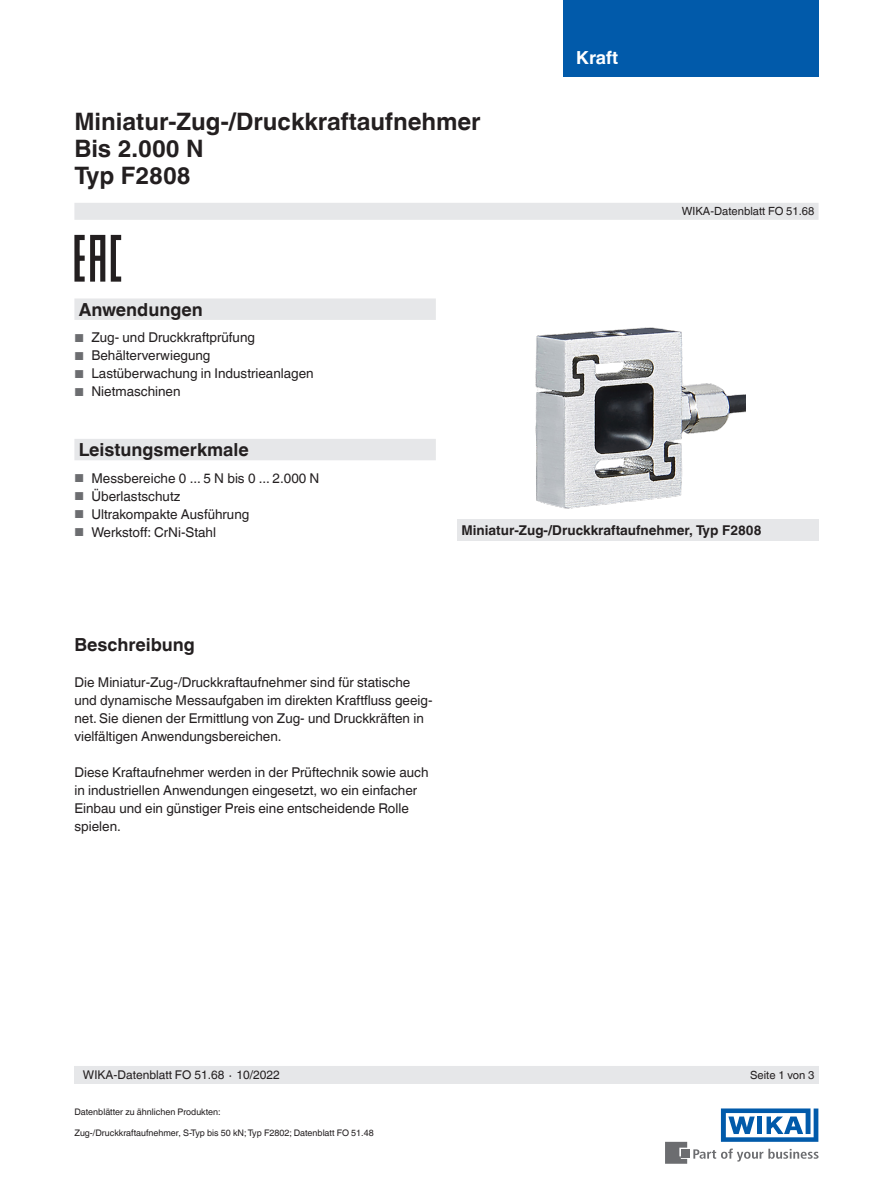
<style>
.page{position:relative;width:893px;height:1188px;background:#fff}
.page>*{position:absolute;margin:0;border:0;box-sizing:border-box;transform-origin:0 0}
.Headline{font:700 24px "Helvetica World";color:#231f20}
.Subheadline1{font:700 18px "Helvetica World";color:#231f20}
.t1{font:700 18px "Helvetica World";color:#fff}
.Running_text{font:13.5px/18px "Helvetica World";color:#231f20}
.Subheadline2{font:700 13.5px "Helvetica World";color:#231f20}
.t2{font:12px "Helvetica World";color:#231f20}
.t3{font:11.25px "Helvetica World";color:#231f20}
.Footnotes{font:9px "Helvetica World";color:#231f20}
.s1{font-size:11.55px;color:#6c6d70}
.s2{font-size:11.25px}
</style>
<div class="page">
<svg style="left:693px;top:1149px;width:126px;height:13px"></svg>
<div style="left:682px;top:1150px;width:8px;height:8px;background:#6c6d70"></div>
<svg style="left:665px;top:1142px;width:22px;height:22px"></svg>
<svg style="left:721px;top:1108px;width:97px;height:34px"></svg>
<div style="left:563px;top:0;width:256px;height:76px;background:#015aaa"></div>
<div style="left:74px;top:203px;width:745px;height:17px;background:#e6e7e9"></div>
<div style="left:74px;top:1066px;width:745px;height:18px;background:#e6e7e9"></div>
<svg style="left:111px;top:235px;width:10px;height:47px"></svg>
<svg style="left:74px;top:235px;width:31px;height:47px"></svg>
<svg style="left:74px;top:298px;width:362px;height:162px"></svg>
<div style="left:457px;top:520px;width:362px;height:21px;background:#e6e7e9"></div>
<img style="left:535px;top:327px;width:210px;height:182px">
<p class="Headline" style="left:74px;top:107px;width:408px">Miniatur-Zug-/Druckkraftaufnehmer</p>
<p class="Headline" style="left:74px;top:134px;width:131px">Bis 2.000 N</p>
<p class="Headline" style="left:74px;top:161px;width:118px">Typ F2808</p>
<p class="Subheadline1" style="left:79px;top:299px;width:126px">Anwendungen</p>
<p class="Running_text" style="left:74px;top:329px;width:182px"><span class="s1">■</span> Zug- und Druckkraftprüfung</p>
<p class="Running_text" style="left:74px;top:347px;width:138px"><span class="s1">■</span> Behälterverwiegung</p>
<p class="Running_text" style="left:74px;top:365px;width:241px"><span class="s1">■</span> Lastüberwachung in Industrieanlagen</p>
<p class="Running_text" style="left:74px;top:383px;width:108px"><span class="s1">■</span> Nietmaschinen</p>
<h2 class="t1" style="left:576px;top:47px;width:44px">Kraft</h2>
<p class="t3" style="left:682px;top:205px;width:134px">WIKA-Datenblatt FO 51.68</p>
<p class="Subheadline1" style="left:79px;top:439px;width:172px">Leistungsmerkmale</p>
<p class="Running_text" style="left:74px;top:469px;width:247px"><span class="s1">■</span> Messbereiche 0 ... 5 N bis 0 ... 2.000 N</p>
<p class="Running_text" style="left:74px;top:487px;width:108px"><span class="s1">■</span> Überlastschutz</p>
<p class="Running_text" style="left:74px;top:505px;width:176px"><span class="s1">■</span> Ultrakompakte Ausführung</p>
<p class="Running_text" style="left:74px;top:523px;width:143px"><span class="s1">■</span> Werkstoff: CrNi-Stahl</p>
<p class="Subheadline2" style="left:461px;top:523px;width:302px">Miniatur-Zug-/Druckkraftaufnehmer, Typ F2808</p>
<p class="Subheadline1" style="left:74px;top:634px;width:122px">Beschreibung</p>
<p class="Running_text" style="left:74px;top:673px;width:360px">Die Miniatur-Zug-/Druckkraftaufnehmer sind für statische und dynamische Messaufgaben im direkten Kraftfluss geeig&shy;net. Sie dienen der Ermittlung von Zug- und Druckkräften in vielfältigen Anwendungsbereichen.</p>
<p class="Running_text" style="left:74px;top:763px;width:356px">Diese Kraftaufnehmer werden in der Prüftechnik sowie auch in industriellen Anwendungen eingesetzt, wo ein einfacher Einbau und ein günstiger Preis eine entscheidende Rolle spielen.</p>
<p class="t2" style="left:83px;top:1068px;width:198px">WIKA-Datenblatt FO 51.68 <span class="s2">∙</span> 10/2022</p>
<p class="t3" style="left:750px;top:1068px;width:66px">Seite 1 von 3</p>
<p class="Footnotes" style="left:74px;top:1107px;width:148px">Datenblätter zu ähnlichen Produkten:</p>
<p class="Footnotes" style="left:74px;top:1128px;width:301px">Zug-/Druckkraftaufnehmer, S-Typ bis 50 kN; Typ F2802; Datenblatt FO 51.48</p>
</div>
